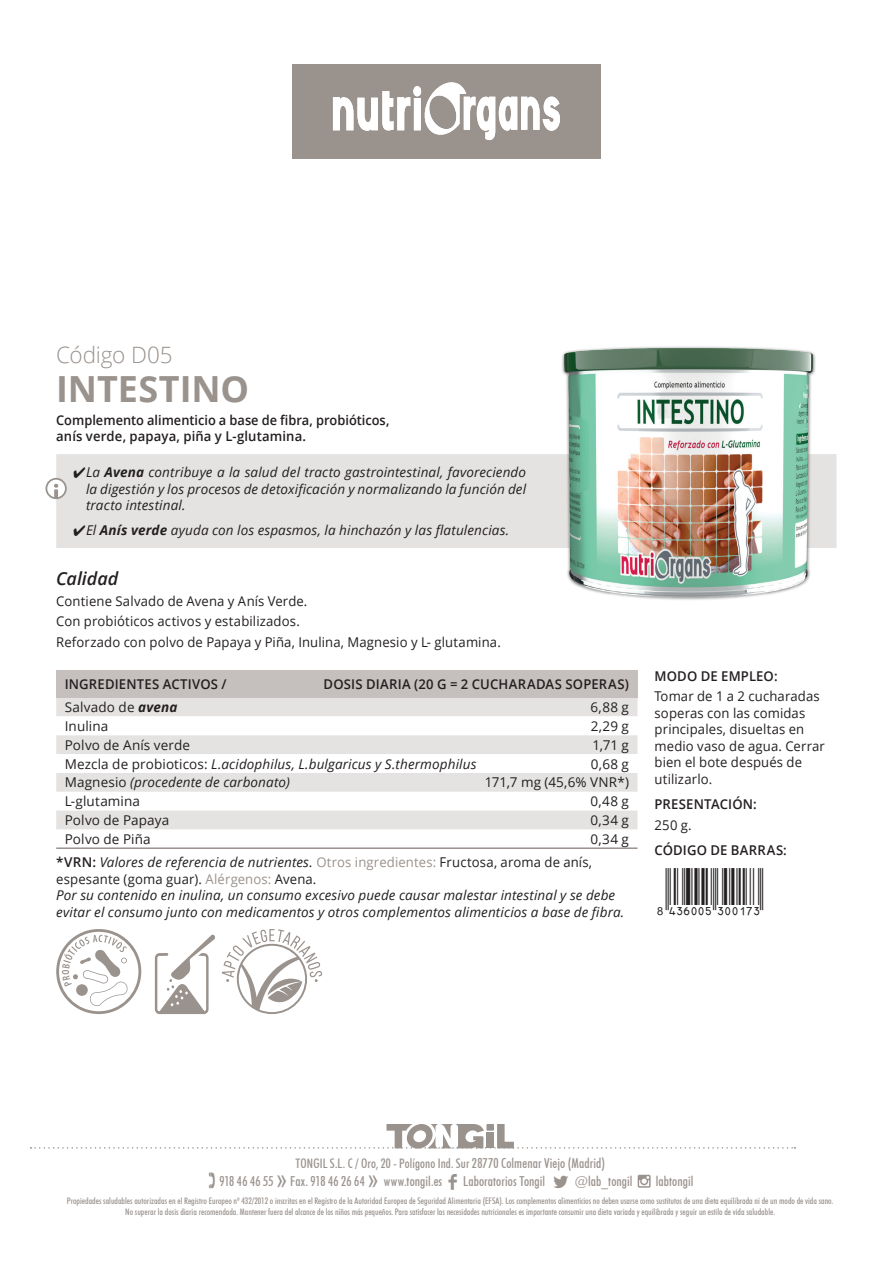
<style>
.page{position:relative;width:893px;height:1263px;background:#fff}
.page>*{position:absolute;margin:0;border:0;box-sizing:border-box;transform-origin:0 0}
.t1{font:700 36px "Open Sans";color:#9a928d}
.t2{font:300 22.5px "Open Sans";letter-spacing:-.01em;color:#9a928d}
.t3{font:italic 600 18px "Open Sans";color:#231f20}
.t4{font:500 condensed 13.65px "Futura BT";letter-spacing:.01em;color:#9a928d}
.t5{font:italic 13.5px/16.5px "Open Sans";letter-spacing:.01em;color:#231f20}
.t6{font:13.5px/20.7px "Open Sans";letter-spacing:.01em;color:#231f20}
.t7{font:13.5px/16.5px "Open Sans";letter-spacing:.01em;color:#231f20;scale:.96 1}
.t8{font:600 13.5px "Open Sans";letter-spacing:.01em;color:#231f20}
.t9{font:600 13.5px/16.5px "Open Sans";letter-spacing:.01em;color:#231f20;scale:.95 1}
.t10{font:500 condensed 13.05px "Futura BT";letter-spacing:.01em;color:#9a928d}
.t11{font:500 condensed 9px/10.8px "Futura BT";color:#9a928d;text-align:center}
.s1{font-weight:700}
.s2{font-weight:700;font-style:italic}
.s3{font-style:normal}
.s4{font-weight:600;font-style:normal}
.s5{font-style:normal;color:#9a928d}
.s6{font-size:13.65px}
.s7{font-family:"Arial Narrow";font-weight:400;font-stretch:normal;font-size:25.95px}
.s8{font-family:"Socialico";font-weight:400;font-stretch:normal;font-size:25.95px}
</style>
<div class="page">
<svg style="left:638px;top:1175px;width:13px;height:13px"></svg>
<div style="left:292px;top:64px;width:309px;height:95px;background:#9a928d"></div>
<svg style="left:333px;top:82px;width:227px;height:58px"></svg>
<svg style="left:31px;top:1124px;width:764px;height:24px"></svg>
<svg style="left:56px;top:454px;width:780px;height:375px"></svg>
<div style="left:56px;top:670px;width:581px;height:27px;background:#c5bfbd"></div>
<svg style="left:56px;top:716px;width:581px;height:57px"></svg>
<hr style="left:56px;top:847px;width:581px;height:2px;background:#9a928d">
<svg style="left:56px;top:929px;width:85px;height:85px"></svg>
<svg style="left:155px;top:935px;width:60px;height:79px"></svg>
<svg style="left:222px;top:929px;width:100px;height:85px"></svg>
<img style="left:550px;top:346px;width:278px;height:266px">
<div style="left:46px;top:479px;width:20px;height:19px;background:#fff;border-radius:50%"></div>
<svg style="left:54px;top:484px;width:4px;height:12px"></svg>
<div style="left:45px;top:478px;width:22px;height:21px;border:2px solid #9a928d;border-radius:50%"></div>
<svg style="left:74px;top:467px;width:11px;height:11px"></svg>
<svg style="left:74px;top:525px;width:11px;height:11px"></svg>
<h2 class="t2" style="left:56px;top:339px;width:118px">Código D05</h2>
<h1 class="t1" style="left:56px;top:363px;width:194px">INTESTINO</h1>
<p class="t9" style="left:56px;top:411px;width:352px">Complemento alimenticio a base de fibra, probióticos, anís verde, papaya, piña y L-glutamina.</p>
<p class="t5" style="left:86px;top:464px;width:442px;text-align:justify">La <span class="s1">Avena</span> contribuye a la salud del tracto gastrointestinal, favoreciendo la digestión y los procesos de detoxificación y normalizando la función del tracto intestinal.</p>
<p class="t5" style="left:86px;top:522px;width:425px">El <span class="s1">Anís verde</span> ayuda con los espasmos, la hinchazón y las flatulencias.</p>
<h3 class="t3" style="left:56px;top:566px;width:64px">Calidad</h3>
<p class="t6" style="left:56px;top:590px;width:446px">Contiene Salvado de Avena y Anís Verde.<br>Con probióticos activos y estabilizados.<br>Reforzado con polvo de Papaya y Piña, Inulina, Magnesio y L- glutamina.</p>
<p class="t8" style="left:65px;top:675px;width:163px">INGREDIENTES ACTIVOS /</p>
<p class="t8" style="left:324px;top:675px;width:307px">DOSIS DIARIA (20 G = 2 CUCHARADAS SOPERAS)</p>
<p class="t6" style="left:65px;top:696px;width:114px">Salvado de <span class="s2">avena</span></p>
<p class="t6" style="left:591px;top:696px;width:40px">6,88 g</p>
<p class="t6" style="left:65px;top:715px;width:45px">Inulina</p>
<p class="t6" style="left:591px;top:715px;width:40px">2,29 g</p>
<p class="t6" style="left:65px;top:734px;width:127px">Polvo de Anís verde</p>
<p class="t6" style="left:592px;top:734px;width:38px">1,71 g</p>
<p class="t5" style="left:65px;top:755px;width:413px"><span class="s3">Mezcla de probioticos:</span> L.acidophilus, L.bulgaricus y S.thermophilus</p>
<p class="t6" style="left:591px;top:753px;width:40px">0,68 g</p>
<p class="t5" style="left:65px;top:774px;width:227px"><span class="s3">Magnesio</span> (procedente de carbonato)</p>
<p class="t6" style="left:485px;top:772px;width:146px">171,7 mg (45,6% VNR*)</p>
<p class="t6" style="left:65px;top:791px;width:77px">L-glutamina</p>
<p class="t6" style="left:591px;top:791px;width:40px">0,48 g</p>
<p class="t6" style="left:65px;top:809px;width:106px">Polvo de Papaya</p>
<p class="t6" style="left:590px;top:809px;width:40px">0,34 g</p>
<p class="t6" style="left:65px;top:828px;width:87px">Polvo de Piña</p>
<p class="t5" style="left:56px;top:827px;width:574px;line-height:23.1px;text-indent:534px"><span class="s3">0,34 g </span><span class="s4">*VRN:</span> Valores de referencia de nutrientes. <span class="s5">Otros ingredientes:</span> <span class="s3">Fructosa, aroma de anís,</span></p>
<p class="t5" style="left:56px;top:870px;width:570px"><span class="s3">espesante (goma guar).</span> <span class="s5">Alérgenos:</span> <span class="s3">Avena.<br></span>Por su contenido en inulina, un consumo excesivo puede causar malestar intestinal y se debe evitar el consumo junto con medicamentos y otros complementos alimenticios a base de fibra.</p>
<p class="t8" style="left:654px;top:666px;width:125px">MODO DE EMPLEO:</p>
<p class="t7" style="left:654px;top:688px;width:179px">Tomar de 1 a 2 cucharadas soperas con las comidas principales, disueltas en medio vaso de agua. Cerrar bien el bote después de utilizarlo.</p>
<p class="t8" style="left:654px;top:795px;width:104px">PRESENTACIÓN:</p>
<p class="t6" style="left:654px;top:814px;width:39px">250 g.</p>
<p class="t8" style="left:654px;top:840px;width:134px">CÓDIGO DE BARRAS:</p>
<p class="t10" style="left:295px;top:1155px;width:311px">TONGIL S.L. C / Oro, 20 - Polígono Ind. Sur <span class="s6">28770 Colmenar Viejo (Madrid)</span></p>
<p class="t4" style="left:219px;top:1172px;width:415px">918 46 46 55 <span class="s7">»</span> Fax. 918 46 26 64 <span class="s7">»</span> www.tongil.es <span class="s8">F</span> Laboratorios Tongil <span class="s8">L</span> @lab_tongil</p>
<p class="t4" style="left:656px;top:1172px;width:39px">labtongil</p>
<p class="t11" style="left:67px;top:1195px;width:768px">Propiedades saludables autorizadas en el Registro Europeo nº 432/2012 o inscritas en el Registro de la Autoridad Europea de Seguridad Alimentaria (EFSA). Los complementos alimenticios no deben usarse como sustitutos de una dieta equilibrada ni de un modo de vida sano.<br>No superar la dosis diaria recomendada. Mantener fuera del alcance de los niños más pequeños. Para satisfacer las necesidades nutricionales es importante consumir una dieta variada y equilibrada y seguir un estilo de vida saludable.</p>
</div>
